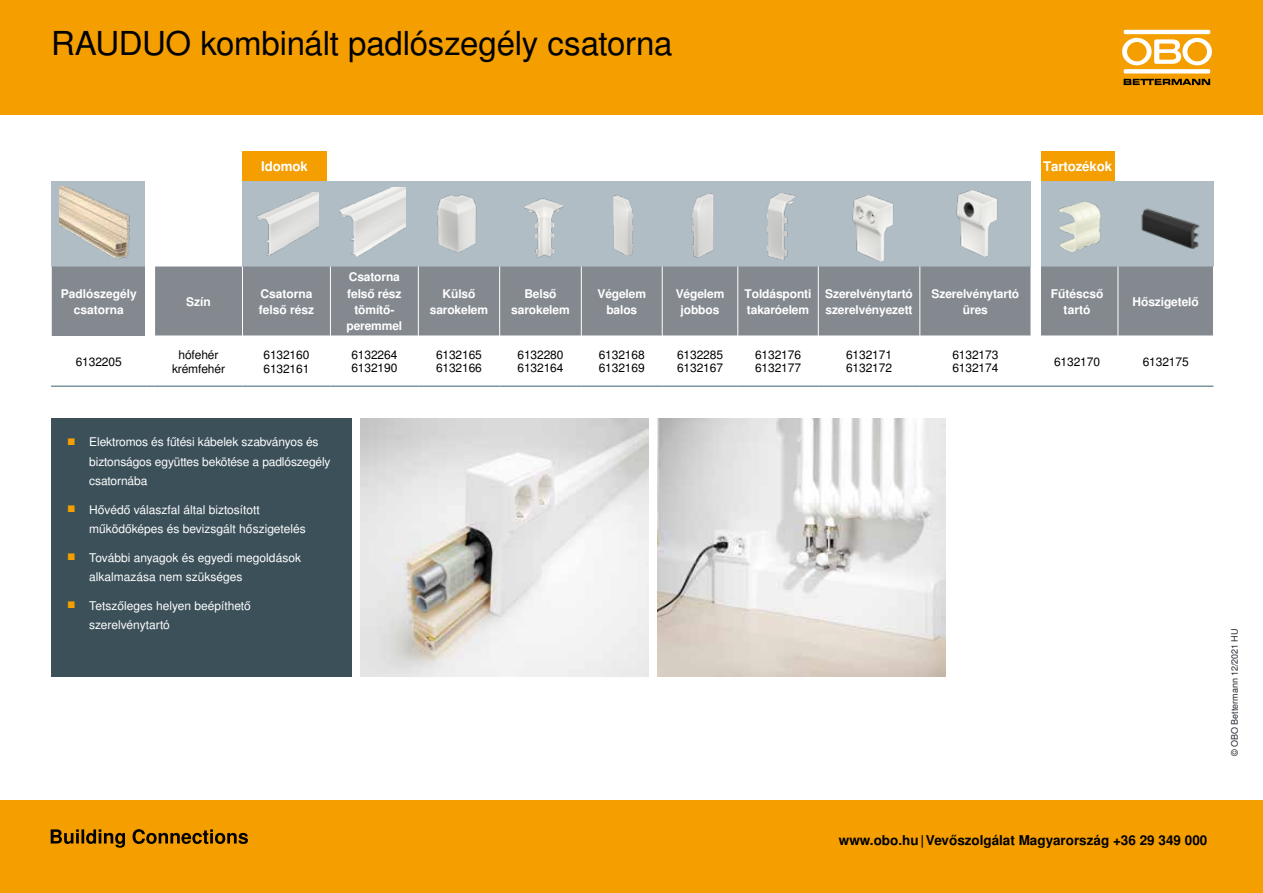
<style>
.page{position:relative;width:1263px;height:893px;background:#fff}
.page>*{position:absolute;margin:0;border:0;box-sizing:border-box;transform-origin:0 0}
.t1{font:33px "Nimbus San LOT";letter-spacing:-.01em;color:#000}
.t2{font:700 13.5px "Nimbus San LOT";color:#000}
.t3{font:700 13.35px "Nimbus San LOT";letter-spacing:-.01em;color:#fff}
.t4{font:12px/19.5px "Nimbus San LOT";color:#fff}
.t5{font:700 12px/16.2px "Nimbus San LOT";letter-spacing:-.01em;color:#fff;text-align:center}
.t6{font:12px/13.4px "Nimbus San LOT";letter-spacing:-.01em;color:#000}
.t7{font:9px "Nimbus San LOT";color:#23282f}
.s1{font-size:9px;color:#f49e00}
</style>
<div class="page">
<div style="left:51px;top:181px;width:95px;height:85px;background:#b1bdc4"></div>
<div style="left:51px;top:418px;width:301px;height:259px;background:#3c505a"></div>
<div style="left:0;top:0;width:1263px;height:115px;background:#f49e00"></div>
<div style="left:1124px;top:69px;width:86px;height:5px;background:#fff;border-radius:2px"></div>
<svg style="left:1122px;top:38px;width:90px;height:27px"></svg>
<hr style="left:1124px;top:30px;width:86px;height:4px;background:#fff;border-radius:2px">
<svg style="left:1124px;top:79px;width:86px;height:6px"></svg>
<div style="left:0;top:800px;width:1263px;height:93px;background:#f49e00"></div>
<svg style="left:51px;top:829px;width:197px;height:19px"></svg>
<div style="left:242px;top:181px;width:972px;height:85px;background:#b1bdc4"></div>
<div style="left:1041px;top:266px;width:172px;height:70px;background:#848990"></div>
<div style="left:52px;top:266px;width:979px;height:70px;background:#848990"></div>
<hr style="left:242px;top:266px;width:1px;height:70px;background:#fff">
<hr style="left:330px;top:266px;width:1px;height:70px;background:#fff">
<hr style="left:418px;top:266px;width:1px;height:70px;background:#fff">
<hr style="left:499px;top:266px;width:1px;height:70px;background:#fff">
<hr style="left:581px;top:266px;width:1px;height:70px;background:#fff">
<hr style="left:662px;top:266px;width:1px;height:70px;background:#fff">
<hr style="left:737px;top:266px;width:1px;height:70px;background:#fff">
<hr style="left:818px;top:266px;width:1px;height:70px;background:#fff">
<hr style="left:919px;top:266px;width:1px;height:70px;background:#fff">
<hr style="left:1118px;top:266px;width:1px;height:70px;background:#fff">
<hr style="left:51px;top:385px;width:95px;height:2px;background:#7694a0">
<svg style="left:146px;top:385px;width:9px;height:2px"></svg>
<hr style="left:155px;top:385px;width:87px;height:2px;background:#7694a0">
<hr style="left:242px;top:385px;width:88px;height:2px;background:#7694a0">
<hr style="left:330px;top:385px;width:88px;height:2px;background:#7694a0">
<hr style="left:418px;top:385px;width:82px;height:2px;background:#7694a0">
<hr style="left:500px;top:385px;width:81px;height:2px;background:#7694a0">
<hr style="left:581px;top:385px;width:81px;height:2px;background:#7694a0">
<hr style="left:662px;top:385px;width:76px;height:2px;background:#7694a0">
<hr style="left:738px;top:385px;width:80px;height:2px;background:#7694a0">
<hr style="left:818px;top:385px;width:102px;height:2px;background:#7694a0">
<hr style="left:920px;top:385px;width:111px;height:2px;background:#7694a0">
<hr style="left:1036px;top:385px;width:82px;height:2px;background:#7694a0">
<hr style="left:1118px;top:385px;width:95px;height:2px;background:#7694a0">
<img style="left:256px;top:192px;width:62px;height:64px">
<img style="left:437px;top:194px;width:40px;height:59px">
<img style="left:613px;top:195px;width:21px;height:61px">
<img style="left:852px;top:195px;width:42px;height:67px">
<img style="left:956px;top:190px;width:42px;height:67px">
<img style="left:765px;top:192px;width:31px;height:68px">
<img style="left:339px;top:188px;width:66px;height:69px">
<img style="left:523px;top:198px;width:40px;height:60px">
<img style="left:691px;top:193px;width:23px;height:65px">
<img style="left:1059px;top:201px;width:42px;height:52px">
<img style="left:1141px;top:208px;width:59px;height:41px">
<img style="left:59px;top:187px;width:71px;height:73px">
<img style="left:360px;top:418px;width:288px;height:259px">
<div style="left:1031px;top:179px;width:9px;height:202px;background:#fff"></div>
<div style="left:1041px;top:152px;width:74px;height:29px;background:#f49e00"></div>
<img style="left:657px;top:418px;width:288px;height:259px">
<div style="left:146px;top:179px;width:9px;height:202px;background:#fff"></div>
<div style="left:242px;top:152px;width:85px;height:29px;background:#f49e00"></div>
<h1 class="t1" style="left:51px;top:23px;width:623px">RAUDUO kombinált padlószegély csatorna</h1>
<p class="t3" style="left:261px;top:158px;width:48px">Idomok</p>
<p class="t3" style="left:1043px;top:158px;width:70px">Tartozékok</p>
<p class="t5" style="left:61px;top:286px;width:77px">Padlószegély csatorna</p>
<p class="t5" style="left:186px;top:294px;width:26px">Szín</p>
<p class="t5" style="left:259px;top:286px;width:57px;text-align:left">Csatorna felső rész</p>
<p class="t5" style="left:346px;top:269px;width:57px">Csatorna felső rész tömítő&shy;peremmel</p>
<p class="t5" style="left:430px;top:286px;width:60px">Külső sarokelem</p>
<p class="t5" style="left:511px;top:286px;width:60px">Belső sarokelem</p>
<p class="t5" style="left:597px;top:286px;width:50px">Végelem balos</p>
<p class="t5" style="left:676px;top:286px;width:50px">Végelem jobbos</p>
<p class="t5" style="left:745px;top:286px;width:68px;text-align:left">Toldásponti takaróelem</p>
<p class="t5" style="left:825px;top:286px;width:89px;text-align:left">Szerelvénytartó szerelvényezett</p>
<p class="t5" style="left:931px;top:286px;width:89px">Szerelvénytartó üres</p>
<p class="t5" style="left:1051px;top:286px;width:54px">Fűtéscső tartó</p>
<p class="t5" style="left:1133px;top:294px;width:68px">Hőszigetelő</p>
<p class="t6" style="left:76px;top:355px;width:47px">6132205</p>
<p class="t6" style="left:172px;top:348px;width:55px;line-height:14.2px;text-align:center">hófehér krémfehér</p>
<p class="t6" style="left:263px;top:348px;width:47px;line-height:14.1px">6132160<br>6132161</p>
<p class="t6" style="left:351px;top:349px;width:47px">6132264<br>6132190</p>
<p class="t6" style="left:436px;top:349px;width:47px">6132165<br>6132166</p>
<p class="t6" style="left:517px;top:349px;width:47px">6132280<br>6132164</p>
<p class="t6" style="left:599px;top:349px;width:47px">6132168<br>6132169</p>
<p class="t6" style="left:677px;top:349px;width:47px">6132285<br>6132167</p>
<p class="t6" style="left:755px;top:349px;width:47px">6132176<br>6132177</p>
<p class="t6" style="left:846px;top:349px;width:47px">6132171<br>6132172</p>
<p class="t6" style="left:952px;top:349px;width:47px">6132173<br>6132174</p>
<p class="t6" style="left:1054px;top:355px;width:47px">6132170</p>
<p class="t6" style="left:1143px;top:355px;width:47px">6132175</p>
<p class="t4" style="left:89px;top:433px;width:243px;text-indent:-23px"><span class="s1">■</span> Elektromos és fűtési kábelek szabványos és biztonságos együttes bekötése a padlószegély csatornába</p>
<p class="t4" style="left:89px;top:500px;width:218px;text-indent:-23px"><span class="s1">■</span> Hővédő válaszfal által biztosított működőképes és bevizsgált hőszigetelés</p>
<p class="t4" style="left:89px;top:548px;width:213px;text-indent:-23px"><span class="s1">■</span> További anyagok és egyedi megoldások alkalmazása nem szükséges</p>
<p class="t4" style="left:89px;top:596px;width:163px;text-indent:-23px"><span class="s1">■</span> Tetszőleges helyen beépíthető szerelvénytartó</p>
<p class="t7" style="left:1229px;top:756px;width:129px;rotate:-90deg">© OBO Bettermann 12/2021 HU</p>
<p class="t2" style="left:839px;top:832px;width:370px">www.obo.hu|Vevőszolgálat Magyarország +36 29 349 000</p>
</div>
